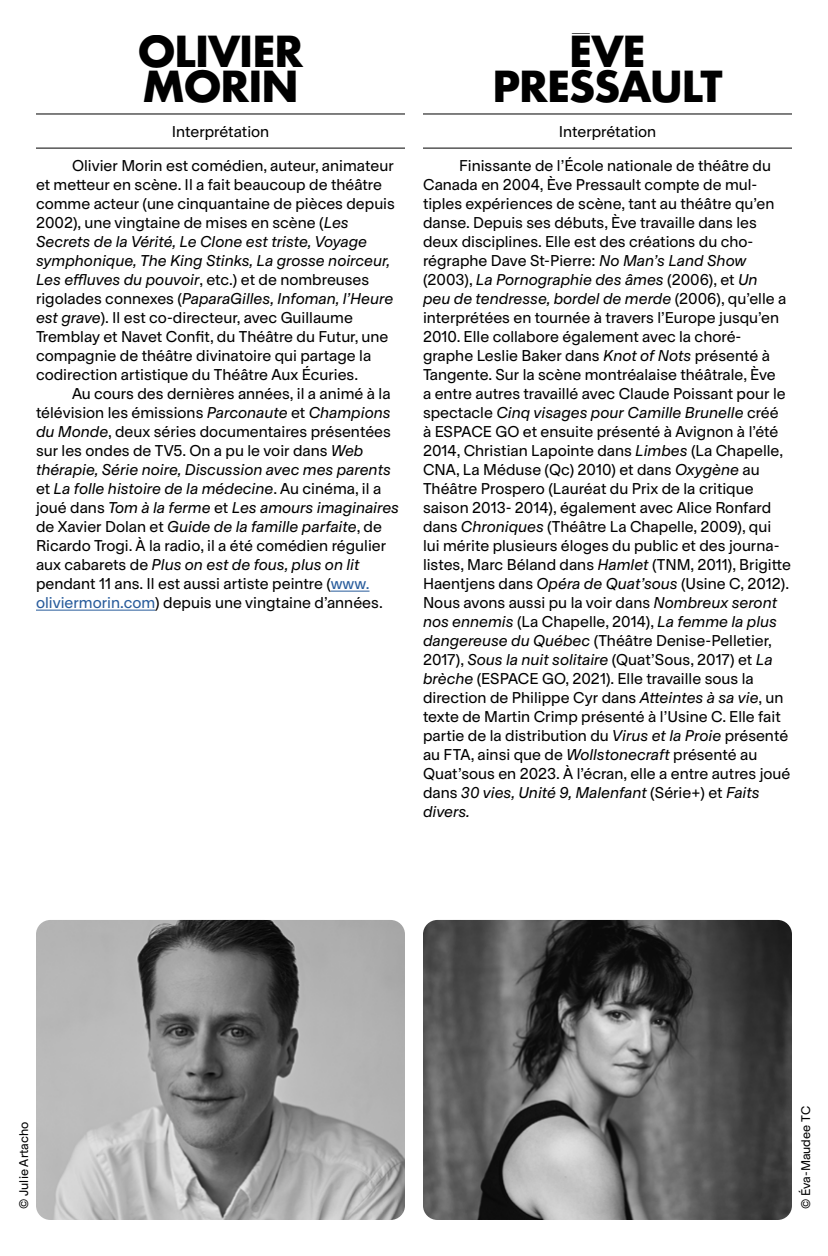
<style>
.page{position:relative;width:828px;height:1256px;background:#fff}
.page>*{position:absolute;margin:0;border:0;box-sizing:border-box;transform-origin:0 0}
.t1{font:700 41.6px/35.2px "Futura Prospero";letter-spacing:-.04em;color:#000}
.t2{font:15px/19px "Superpose";color:#000}
.t3{font:12px "Superpose";color:#000}
.s1{font-style:italic}
.s2{color:#275b9b}
</style>
<div class="page">
<hr style="left:36px;top:114px;width:369px;height:1px;background:#000">
<hr style="left:36px;top:148px;width:369px;height:1px;background:#000">
<hr style="left:331px;top:591px;width:39px;height:1px;background:#275b9b">
<hr style="left:36px;top:610px;width:119px;height:1px;background:#275b9b">
<hr style="left:423px;top:114px;width:369px;height:1px;background:#000">
<hr style="left:423px;top:148px;width:369px;height:1px;background:#000">
<img style="left:36px;top:920px;width:369px;height:300px">
<img style="left:423px;top:920px;width:369px;height:300px">
<h1 class="t1" style="left:137px;top:34px;width:168px">OLIVIER<br>MORIN</h1>
<p class="t2" style="left:172px;top:121px;width:99px">Interprétation</p>
<p class="t2" style="left:36px;top:155px;width:360px;text-indent:36px">Olivier Morin est comédien, auteur, animateur et metteur en scène. Il a fait beaucoup de théâtre comme acteur (une cinquantaine de pièces depuis 2002), une vingtaine de mises en scène (<span class="s1">Les Secrets de la Vérité, Le Clone est triste, Voyage symphonique, The King Stinks, La grosse noirceur, Les effluves du pouvoir</span>, etc.) et de nombreuses rigolades connexes (<span class="s1">PaparaGilles, Infoman, l’Heure est grave</span>). Il est co-directeur, avec Guillaume Tremblay et Navet Confit, du Théâtre du Futur, une compagnie de théâtre divinatoire qui partage la codirection artistique du Théâtre Aux Écuries.</p>
<p class="t2" style="left:36px;top:383px;width:365px;text-indent:36px">Au cours des dernières années, il a animé à la télévision les émissions <span class="s1">Parconaute</span> et <span class="s1">Champions du Monde</span>, deux séries documentaires présentées sur les ondes de TV5. On a pu le voir dans <span class="s1">Web thérapie, Série noire, Discussion avec mes parents </span>et <span class="s1">La folle histoire de la médecine</span>. Au cinéma, il a joué dans <span class="s1">Tom à la ferme</span> et <span class="s1">Les amours imaginaires </span>de Xavier Dolan et <span class="s1">Guide de la famille parfaite</span>, de Ricardo Trogi. À la radio, il a été comédien régulier aux cabarets de <span class="s1">Plus on est de fous, plus on lit </span>pendant 11 ans. Il est aussi artiste peintre (<span class="s2">www. oliviermorin.com</span>) depuis une vingtaine d’années.</p>
<h1 class="t1" style="left:492px;top:34px;width:232px;text-align:center">ÈVE<br>PRESSAULT</h1>
<p class="t2" style="left:559px;top:121px;width:99px">Interprétation</p>
<p class="t2" style="left:423px;top:155px;width:369px;text-indent:36px">Finissante de l’École nationale de théâtre du Canada en 2004, Ève Pressault compte de mul&shy;tiples expériences de scène, tant au théâtre qu’en danse. Depuis ses débuts, Ève travaille dans les deux disciplines. Elle est des créations du cho&shy;régraphe Dave St-Pierre: <span class="s1">No Man’s Land Show </span>(2003), <span class="s1">La Pornographie des âmes</span> (2006), et <span class="s1">Un<br>peu de tendresse, bordel de merde</span> (2006), qu’elle a interprétées en tournée à travers l’Europe jusqu’en 2010. Elle collabore également avec la choré&shy;graphe Leslie Baker dans <span class="s1">Knot of Nots</span> présenté à Tangente. Sur la scène montréalaise théâtrale, Ève<br>a entre autres travaillé avec Claude Poissant pour le spectacle <span class="s1">Cinq visages pour Camille Brunelle</span> créé<br>à ESPACE GO et ensuite présenté à Avignon à l’été 2014, Christian Lapointe dans <span class="s1">Limbes</span> (La Chapelle, CNA, La Méduse (Qc) 2010) et dans <span class="s1">Oxygène</span> au Théâtre Prospero (Lauréat du Prix de la critique saison 2013- 2014), également avec Alice Ronfard dans <span class="s1">Chroniques</span> (Théâtre La Chapelle, 2009), qui lui mérite plusieurs éloges du public et des journa&shy;listes, Marc Béland dans <span class="s1">Hamlet</span> (TNM, 2011), Brigitte Haentjens dans <span class="s1">Opéra de Quat’sous</span> (Usine C, 2012).<br>Nous avons aussi pu la voir dans <span class="s1">Nombreux seront nos ennemis</span> (La Chapelle, 2014), <span class="s1">La femme la plus dangereuse du Québec</span> (Théâtre Denise-Pelletier, 2017), <span class="s1">Sous la nuit solitaire</span> (Quat’Sous, 2017) et <span class="s1">La brèche</span> (ESPACE GO, 2021). Elle travaille sous la direction de Philippe Cyr dans <span class="s1">Atteintes à sa vie</span>, un texte de Martin Crimp présenté à l’Usine C. Elle fait partie de la distribution du <span class="s1">Virus et la Proie</span> présenté au FTA, ainsi que de <span class="s1">Wollstonecraft</span> présenté au Quat’sous en 2023. À l’écran, elle a entre autres joué dans <span class="s1">30 vies, Unité 9, Malenfant</span> (Série+) et <span class="s1">Faits divers.</span></p>
<p class="t3" style="left:15px;top:1209px;width:89px;rotate:-90deg">© Julie Artacho</p>
<p class="t3" style="left:797px;top:1209px;width:104px;rotate:-90deg">© Éva-Maudee TC</p>
</div>
